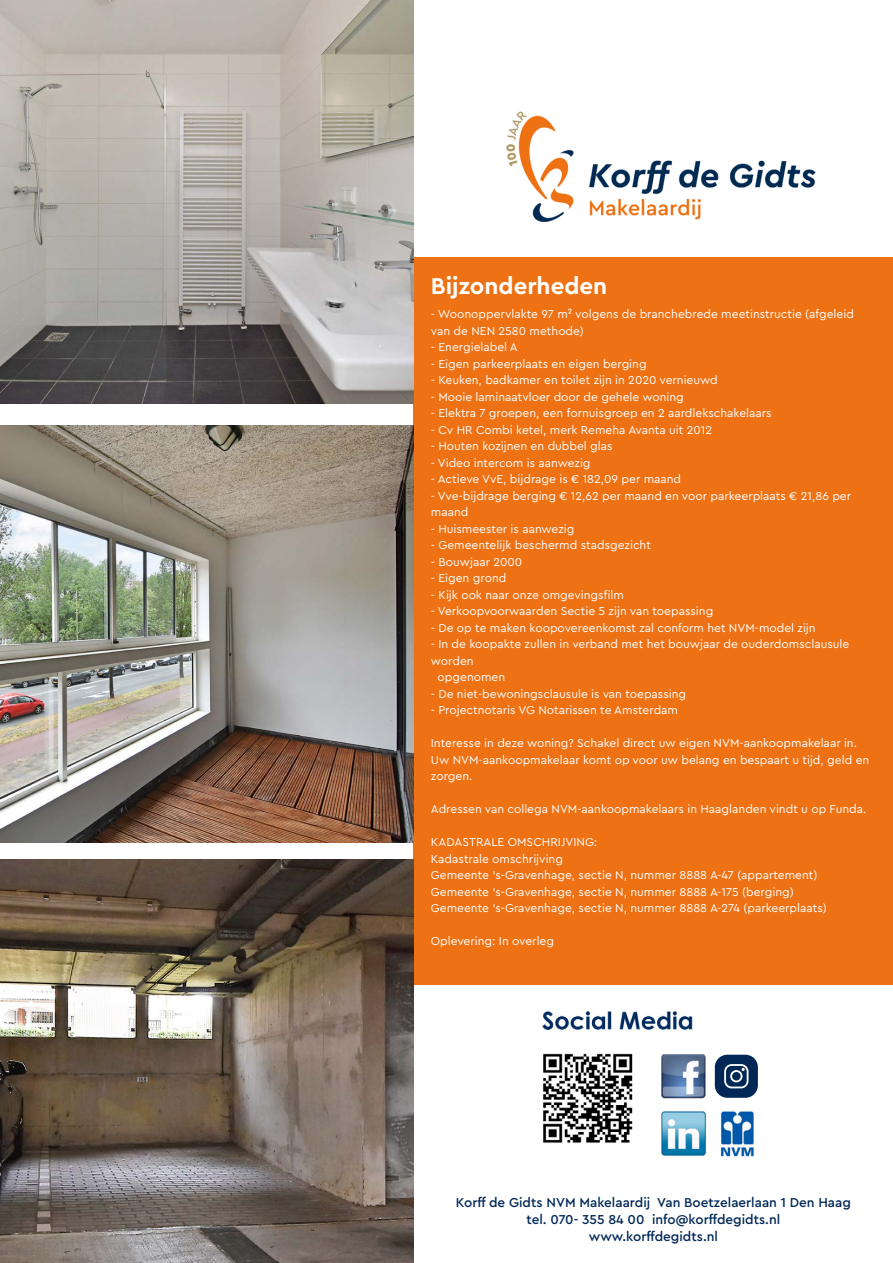
<style>
.page{position:relative;width:893px;height:1263px;background:#fff}
.page>*{position:absolute;margin:0;border:0;box-sizing:border-box;transform-origin:0 0}
.t1{font:700 24px "Cera Pro";color:#fff}
.t2{font:500 13.5px "Cera Pro";color:#002756}
.t3{font:12px/16.5px "Cera Pro";color:#fff}
</style>
<div class="page">
<div style="left:414px;top:257px;width:479px;height:727px;background:#ee7114"></div>
<img style="left:506px;top:111px;width:310px;height:110px">
<img style="left:0;top:426px;width:414px;height:417px">
<img style="left:0;top:860px;width:414px;height:403px">
<img style="left:0;top:0;width:414px;height:404px">
<img style="left:542px;top:1011px;width:216px;height:146px">
<div style="left:715px;top:1055px;width:43px;height:43px;background:#002756;border-radius:13px"></div>
<svg style="left:724px;top:1064px;width:24px;height:24px"></svg>
<p class="t1" style="left:431px;top:270px;width:178px">Bijzonderheden</p>
<p class="t3" style="left:431px;top:305px;width:425px">- Woonoppervlakte 97 m² volgens de branchebrede meetinstructie (afgeleid van de NEN 2580 methode)</p>
<p class="t3" style="left:431px;top:338px;width:89px">- Energielabel A</p>
<p class="t3" style="left:431px;top:355px;width:217px">- Eigen parkeerplaats en eigen berging</p>
<p class="t3" style="left:431px;top:371px;width:288px">- Keuken, badkamer en toilet zijn in 2020 vernieuwd</p>
<p class="t3" style="left:431px;top:388px;width:254px">- Mooie laminaatvloer door de gehele woning</p>
<p class="t3" style="left:431px;top:404px;width:342px">- Elektra 7 groepen, een fornuisgroep en 2 aardlekschakelaars</p>
<p class="t3" style="left:431px;top:421px;width:283px">- Cv HR Combi ketel, merk Remeha Avanta uit 2012</p>
<p class="t3" style="left:431px;top:437px;width:183px">- Houten kozijnen en dubbel glas</p>
<p class="t3" style="left:431px;top:454px;width:161px">- Video intercom is aanwezig</p>
<p class="t3" style="left:431px;top:470px;width:252px">- Actieve VvE, bijdrage is € 182,09 per maand</p>
<p class="t3" style="left:431px;top:487px;width:422px">- Vve-bijdrage berging € 12,62 per maand en voor parkeerplaats € 21,86 per maand</p>
<p class="t3" style="left:431px;top:520px;width:145px">- Huismeester is aanwezig</p>
<p class="t3" style="left:431px;top:536px;width:222px">- Gemeentelijk beschermd stadsgezicht</p>
<p class="t3" style="left:431px;top:553px;width:93px">- Bouwjaar 2000</p>
<p class="t3" style="left:431px;top:569px;width:77px">- Eigen grond</p>
<p class="t3" style="left:431px;top:586px;width:195px">- Kijk ook naar onze omgevingsfilm</p>
<p class="t3" style="left:431px;top:602px;width:284px">- Verkoopvoorwaarden Sectie 5 zijn van toepassing</p>
<p class="t3" style="left:431px;top:619px;width:386px">- De op te maken koopovereenkomst zal conform het NVM-model zijn</p>
<p class="t3" style="left:431px;top:635px;width:420px">- In de koopakte zullen in verband met het bouwjaar de ouderdomsclausule worden</p>
<p class="t3" style="left:438px;top:668px;width:69px">opgenomen</p>
<p class="t3" style="left:431px;top:685px;width:257px">- De niet-bewoningsclausule is van toepassing</p>
<p class="t3" style="left:431px;top:701px;width:249px">- Projectnotaris VG Notarissen te Amsterdam</p>
<p class="t3" style="left:431px;top:734px;width:440px">Interesse in deze woning? Schakel direct uw eigen NVM-aankoopmakelaar in.<br>Uw NVM-aankoopmakelaar komt op voor uw belang en bespaart u tijd, geld en zorgen.</p>
<p class="t3" style="left:431px;top:800px;width:437px">Adressen van collega NVM-aankoopmakelaars in Haaglanden vindt u op Funda.</p>
<p class="t3" style="left:431px;top:833px;width:168px">KADASTRALE OMSCHRIJVING:</p>
<p class="t3" style="left:431px;top:850px;width:134px">Kadastrale omschrijving</p>
<p class="t3" style="left:431px;top:866px;width:388px">Gemeente ‘s-Gravenhage, sectie N, nummer 8888 A-47 (appartement)</p>
<p class="t3" style="left:431px;top:883px;width:364px">Gemeente ‘s-Gravenhage, sectie N, nummer 8888 A-175 (berging)</p>
<p class="t3" style="left:431px;top:899px;width:397px">Gemeente ‘s-Gravenhage, sectie N, nummer 8888 A-274 (parkeerplaats)</p>
<p class="t3" style="left:431px;top:932px;width:125px">Oplevering: In overleg</p>
<p class="t2" style="left:456px;top:1193px;width:397px">Korff de Gidts NVM Makelaardij Van Boetzelaerlaan 1 Den Haag</p>
<p class="t2" style="left:526px;top:1210px;width:255px">tel. 070- 355 84 00 info@korffdegidts.nl</p>
<p class="t2" style="left:589px;top:1227px;width:131px">www.korffdegidts.nl</p>
</div>
